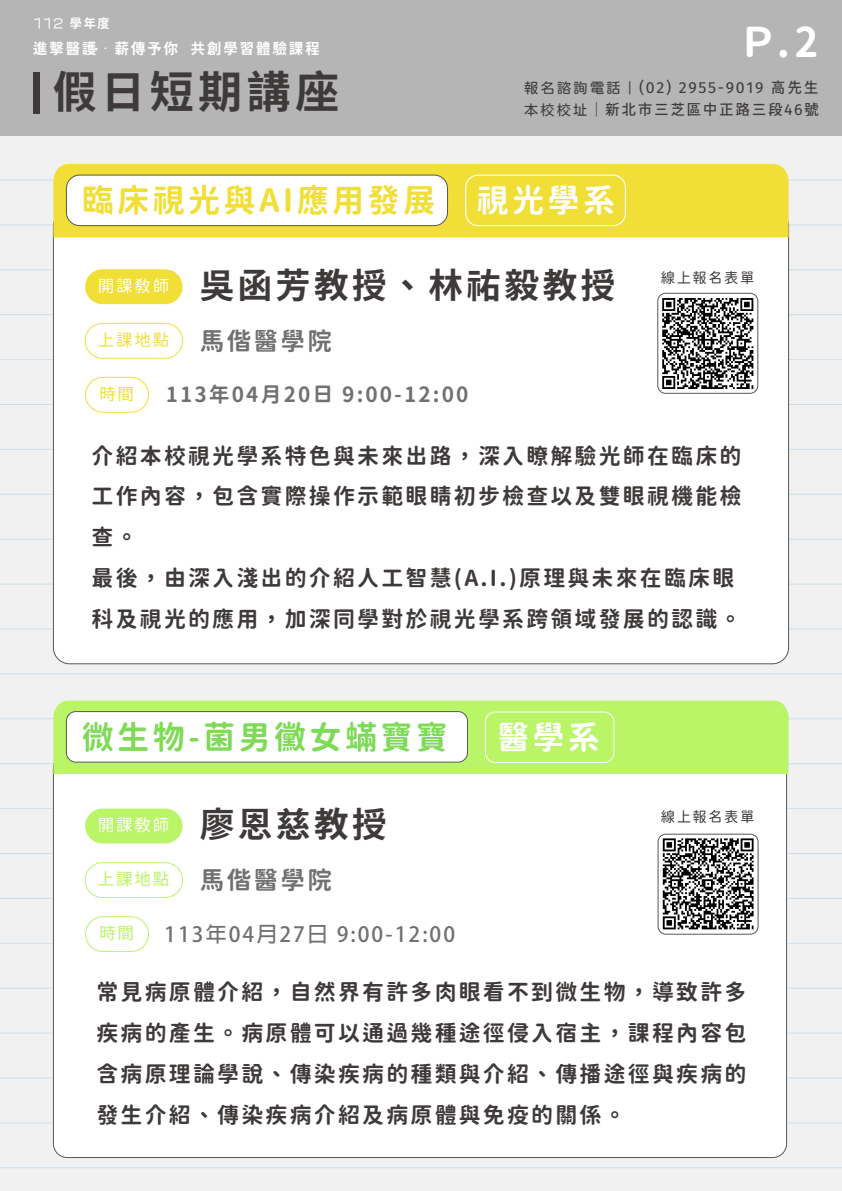
<style>
.page{position:relative;width:842px;height:1191px;background:#f1f1f1}
.page>*{position:absolute;margin:0;border:0;box-sizing:border-box;transform-origin:0 0}
.t1{font:700 44.1px "Source Han Sans SC";letter-spacing:.1em;color:#3e3a39}
.t2{font:40.8px "Gen Sen Maru Gothic TW Bold TTF";color:#fff}
.t3{font:700 34.6px "Taipei Sans TC Beta";letter-spacing:.1em;color:#3e3a39}
.t4{font:32.2px "Gen Sen Maru Gothic TW Bold TTF";letter-spacing:.1em;color:#f1de36}
.t5{font:32.2px "Gen Sen Maru Gothic TW Bold TTF";letter-spacing:.1em;color:#7eda57}
.t6{font:32.2px "Gen Sen Maru Gothic TW Bold TTF";letter-spacing:.1em;color:#fff}
.t7{font:24.5px "Gen Sen Maru Gothic TW Bold TTF";letter-spacing:.1em;color:#727171}
.t8{font:22px/40.9px "Gen Sen Maru Gothic TW Bold TTF";letter-spacing:.1em;color:#3e3a39}
.t9{font:700 20.9px "Adobe Fan Heiti Std";letter-spacing:.1em;color:#727171}
.t10{font:20.9px "Gen Sen Maru Gothic TW Bold TTF";letter-spacing:.1em;color:#727171}
.t11{font:16.6px "Gen Yo Gothic TW Regular TTF";color:#fff}
.t12{font:16.6px "Gen Yo Gothic TW Regular TTF";color:#f1de36}
.t13{font:16.6px "Gen Yo Gothic TW Regular TTF";color:#baf467}
.t14{font:700 14.9px "Glow Sans TC";letter-spacing:.1em;color:#fff}
.t15{font:500 14.8px/22px "Glow Sans TC";letter-spacing:.1em;color:#3e3a39}
.t16{font:14.4px "Gen Sen Maru Gothic TW Regular TTF";letter-spacing:.1em;color:#3e3a39}
.t17{font:12.7px "VDL Logo G Regular";color:#fff}
.s1{font-family:"Glow Sans TC";font-weight:700}
.s2{font-family:"Adobe Ming Std";font-weight:300}
.s3{font-family:"jf openhuninn 2.0";font-weight:400}
</style>
<div class="page">
<hr style="left:0;top:135px;width:842px;height:1px;background:#4a9dd7">
<hr style="left:0;top:179px;width:842px;height:1px;background:#4a9dd7">
<hr style="left:0;top:224px;width:842px;height:1px;background:#4a9dd7">
<hr style="left:0;top:269px;width:842px;height:1px;background:#4a9dd7">
<hr style="left:0;top:314px;width:842px;height:1px;background:#4a9dd7">
<hr style="left:0;top:359px;width:842px;height:1px;background:#4a9dd7">
<hr style="left:0;top:404px;width:842px;height:1px;background:#4a9dd7">
<hr style="left:0;top:449px;width:842px;height:1px;background:#4a9dd7">
<hr style="left:0;top:494px;width:842px;height:1px;background:#4a9dd7">
<hr style="left:0;top:538px;width:842px;height:1px;background:#4a9dd7">
<hr style="left:0;top:583px;width:842px;height:1px;background:#4a9dd7">
<hr style="left:0;top:628px;width:842px;height:1px;background:#4a9dd7">
<hr style="left:0;top:673px;width:842px;height:1px;background:#4a9dd7">
<hr style="left:0;top:718px;width:842px;height:1px;background:#4a9dd7">
<hr style="left:0;top:763px;width:842px;height:1px;background:#4a9dd7">
<hr style="left:0;top:808px;width:842px;height:1px;background:#4a9dd7">
<hr style="left:0;top:853px;width:842px;height:1px;background:#4a9dd7">
<hr style="left:0;top:898px;width:842px;height:1px;background:#4a9dd7">
<hr style="left:0;top:942px;width:842px;height:1px;background:#4a9dd7">
<hr style="left:0;top:987px;width:842px;height:1px;background:#4a9dd7">
<hr style="left:0;top:1032px;width:842px;height:1px;background:#4a9dd7">
<hr style="left:0;top:1077px;width:842px;height:1px;background:#4a9dd7">
<hr style="left:0;top:1122px;width:842px;height:1px;background:#4a9dd7">
<hr style="left:0;top:1167px;width:842px;height:1px;background:#4a9dd7">
<div style="left:0;top:0;width:842px;height:135px;background:#b5b5b6"></div>
<div style="left:53px;top:210px;width:735px;height:454px;background:#fff;border-radius:16px"></div>
<div style="left:53px;top:164px;width:735px;height:73px;background:#f1de36"></div>
<div style="left:66px;top:175px;width:381px;height:51px;background:#fff;border-radius:13px"></div>
<div style="left:66px;top:175px;width:382px;height:51px;border:1px solid #595757;border-radius:13px"></div>
<div style="left:657px;top:293px;width:101px;height:101px;border:1px solid #595757;border-radius:8px"></div>
<div style="left:465px;top:174px;width:161px;height:52px;border:1px solid #fff;border-radius:13px"></div>
<div style="left:85px;top:269px;width:98px;height:35px;background:#f1de36;border-radius:17px"></div>
<div style="left:85px;top:323px;width:98px;height:36px;border:1px solid #f1de36;border-radius:17px"></div>
<div style="left:85px;top:377px;width:64px;height:36px;border:1px solid #f1de36;border-radius:17px"></div>
<div style="left:53px;top:754px;width:733px;height:403px;background:#fff;border-radius:14px"></div>
<div style="left:53px;top:700px;width:735px;height:74px;background:#baf467"></div>
<div style="left:66px;top:711px;width:401px;height:51px;background:#fff;border-radius:9px"></div>
<div style="left:66px;top:711px;width:402px;height:51px;border:1px solid #595757;border-radius:9px"></div>
<div style="left:485px;top:711px;width:129px;height:52px;border:1px solid #fff;border-radius:10px"></div>
<div style="left:85px;top:808px;width:98px;height:35px;background:#baf467;border-radius:17px"></div>
<div style="left:85px;top:862px;width:98px;height:36px;border:1px solid #baf467;border-radius:17px"></div>
<div style="left:85px;top:916px;width:64px;height:36px;border:1px solid #baf467;border-radius:17px"></div>
<div style="left:33px;top:72px;width:6px;height:42px;background:#3e3a39"></div>
<div style="left:658px;top:833px;width:100px;height:101px;border:1px solid #595757;border-radius:8px"></div>
<img style="left:662px;top:298px;width:92px;height:91px">
<img style="left:662px;top:838px;width:92px;height:92px">
<p class="t17" style="left:33px;top:15px;width:78px">112 <span class="s1">學年度</span></p>
<p class="t14" style="left:33px;top:39px;width:275px">醫探究竟 · 趁現在 共創學習體驗課程</p>
<h1 class="t1" style="left:53px;top:67px;width:288px">假日短期講座</h1>
<p class="t14" style="left:33px;top:39px;width:289px">進擊醫護·<span class="s2">．</span>薪傳予你 共創學習體驗課程</p>
<h2 class="t2" style="left:737px;top:19px;width:83px">Ｐ.2</h2>
<p class="t15" style="left:524px;top:79px;width:297px"><span class="s3">報名諮詢電話｜</span>(02) 2955-9019 高先生<span class="s3">本校校址</span>｜新北市三芝區中正路三段46號</p>
<h3 class="t4" style="left:82px;top:182px;width:355px">臨床視光與AI應用發展</h3>
<h3 class="t6" style="left:477px;top:182px;width:140px">視光學系</h3>
<h3 class="t3" style="left:98px;top:266px;width:519px"><sup>開課敎師</sup> 吳函芳教授、林祐毅教授</h3>
<p class="t7" style="left:98px;top:327px;width:236px"><sup>上課地點</sup> 馬偕醫學院</p>
<p class="t12" style="left:99px;top:384px;width:36px">時間</p>
<p class="t10" style="left:166px;top:382px;width:304px">113年04月20日 9:00-12:00</p>
<p class="t16" style="left:661px;top:270px;width:95px">線上報名表單</p>
<p class="t8" style="left:92px;top:435px;width:651px">介紹本校視光學系特色與未來出路，深入瞭解驗光師在臨床的工作內容，包含實際操作示範眼睛初步檢查以及雙眼視機能檢查。<br>最後，由深入淺出的介紹人工智慧(A.I.)原理與未來在臨床眼科及視光的應用，加深同學對於視光學系跨領域發展的認識。</p>
<h3 class="t5" style="left:82px;top:719px;width:368px">微生物-菌男黴女蟎寶寶</h3>
<h3 class="t6" style="left:497px;top:719px;width:105px">醫學系</h3>
<h3 class="t3" style="left:200px;top:805px;width:189px">廖恩慈教授</h3>
<p class="t11" style="left:98px;top:816px;width:73px">開課敎師</p>
<p class="t7" style="left:98px;top:866px;width:236px"><sup>上課地點</sup> 馬偕醫學院</p>
<p class="t13" style="left:99px;top:924px;width:36px">時間</p>
<p class="t9" style="left:164px;top:922px;width:292px">113年04月27日 9:00-12:00</p>
<p class="t16" style="left:661px;top:809px;width:95px">線上報名表單</p>
<p class="t8" style="left:96px;top:972px;width:651px;text-align:justify">常見病原體介紹，自然界有許多肉眼看不到微生物，導致許多疾病的產生。病原體可以通過幾種途徑侵入宿主，課程內容包含病原理論學說、傳染疾病的種類與介紹、傳播途徑與疾病的發生介紹、傳染疾病介紹及病原體與免疫的關係。</p>
</div>
